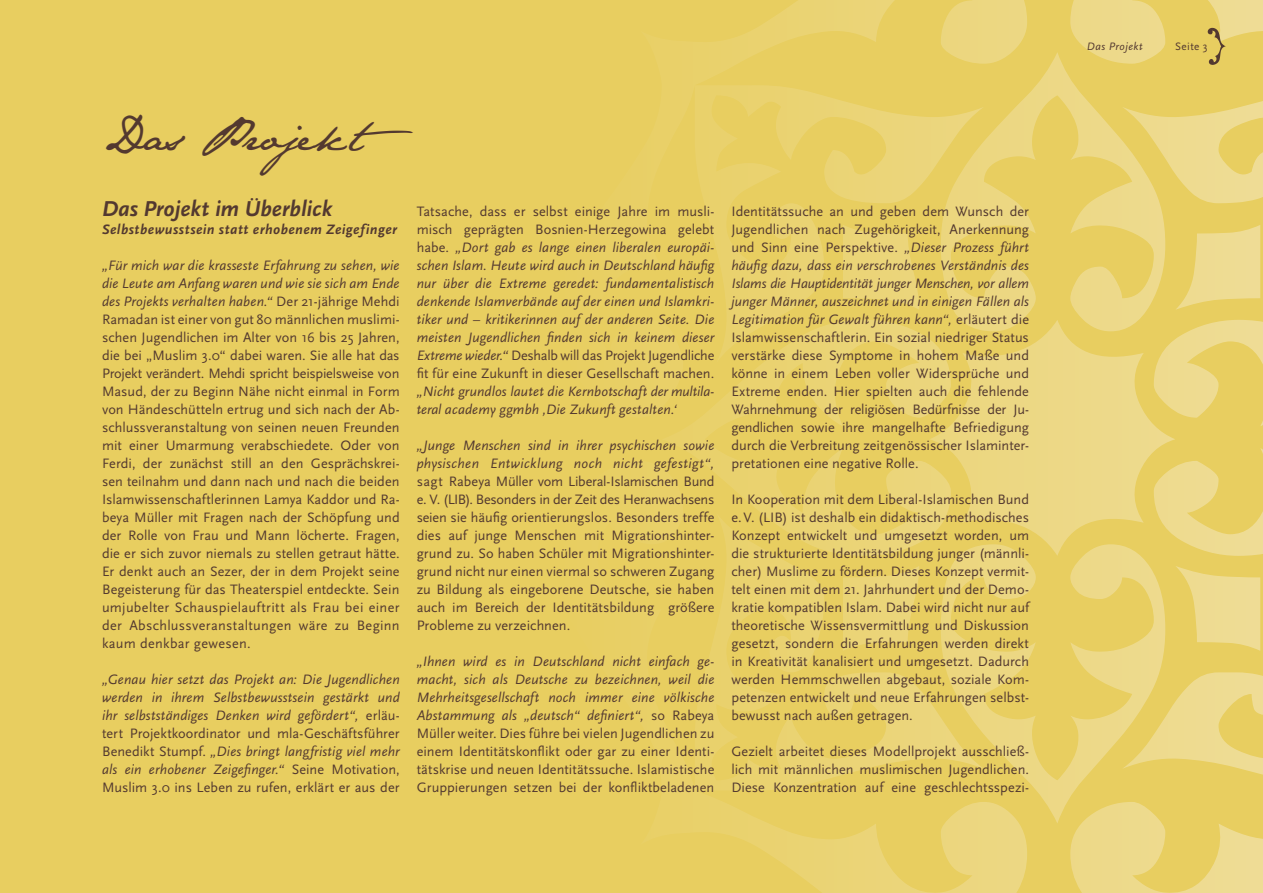
<style>
.page{position:relative;width:1263px;height:893px;background:#e8ce60}
.page>*{position:absolute;margin:0;border:0;box-sizing:border-box;transform-origin:0 0}
.t1{font:40.5px "Jane Austen";letter-spacing:.025em;color:#533930}
.t2{font:italic 700 22.5px "Scala Sans";letter-spacing:-.005em;color:#533930}
.t3{font:14.25px/18px "Scala Sans";letter-spacing:.005em;color:#533930;text-align:justify}
.t4{font:italic 14.25px/18px "Scala Sans";letter-spacing:.01em;color:#533930;text-align:justify}
.t5{font:italic 700 14.25px "Scala Sans";letter-spacing:.035em;color:#533930}
.t6{font:italic 11.25px "Scala Sans";letter-spacing:.045em;color:#533930}
.t7{font:11.25px "Scala Sans";letter-spacing:.035em;color:#533930}
.s1{font-style:italic}
.s2{font-style:normal}
</style>
<div class="page">
<svg style="left:693px;top:0;width:570px;height:893px"></svg>
<svg style="left:1208px;top:28px;width:18px;height:37px"></svg>
<h1 class="t1" style="left:102px;top:112px;width:312px">Das Projekt</h1>
<h2 class="t2" style="left:102px;top:197px;width:232px">Das Projekt im Überblick</h2>
<p class="t5" style="left:102px;top:222px;width:297px">Selbstbewusstsein statt erhobenem Zeigefinger</p>
<p class="t3" style="left:102px;top:257px;width:299px"><span class="s1">„Für mich war die krasseste Erfahrung zu sehen, wie die Leute am Anfang waren und wie sie sich am Ende des Projekts verhalten haben.“</span> Der 21-jährige Mehdi Ramadan ist einer von gut 80 männlichen muslimi&shy;schen Jugendlichen im Alter von 16 bis 25 Jahren, die bei „Muslim 3.0“ dabei waren. Sie alle hat das Projekt verändert. Mehdi spricht beispielsweise von Masud, der zu Beginn Nähe nicht einmal in Form von Händeschütteln ertrug und sich nach der Ab&shy;schlussveranstaltung von seinen neuen Freunden mit einer Umarmung verabschiedete. Oder von Ferdi, der zunächst still an den Gesprächskrei&shy;sen teilnahm und dann nach und nach die beiden Islamwissenschaftlerinnen Lamya Kaddor und Ra&shy;beya Müller mit Fragen nach der Schöpfung und der Rolle von Frau und Mann löcherte. Fragen, die er sich zuvor niemals zu stellen getraut hätte.<br>Er denkt auch an Sezer, der in dem Projekt seine Begeisterung für das Theaterspiel entdeckte. Sein umjubelter Schauspielauftritt als Frau bei einer der Abschlussveranstaltungen wäre zu Beginn kaum denkbar gewesen.</p>
<p class="t4" style="left:102px;top:671px;width:299px">„Genau hier setzt das Projekt an: Die Jugendlichen werden in ihrem Selbstbewusstsein gestärkt und ihr selbstständiges Denken wird gefördert“, <span class="s2">erläu&shy;tert Projektkoordinator und mla-Geschäftsführer Benedikt Stumpf.</span> „Dies bringt langfristig viel mehr als ein erhobener Zeigefinger.“ <span class="s2">Seine Motivation, Muslim 3.0 ins Leben zu rufen, erklärt er aus der</span></p>
<p class="t4" style="left:417px;top:203px;width:299px"><span class="s2">Tatsache, dass er selbst einige Jahre im musli&shy;misch geprägten Bosnien-Herzegowina gelebt habe.</span> „Dort gab es lange einen liberalen europäi&shy;schen Islam. Heute wird auch in Deutschland häufig nur über die Extreme geredet: fundamentalistisch denkende Islamverbände auf der einen und Islamkri&shy;tiker und – kritikerinnen auf der anderen Seite. Die meisten Jugendlichen finden sich in keinem dieser Extreme wieder.“ <span class="s2">Deshalb will das Projekt Jugendliche fit für eine Zukunft in dieser Gesellschaft machen.</span></p>
<p class="t4" style="left:417px;top:383px;width:299px">„Nicht grundlos lautet die Kernbotschaft der multila&shy;teral academy ggmbh ‚Die Zukunft gestalten.‘</p>
<p class="t4" style="left:417px;top:437px;width:299px">„Junge Menschen sind in ihrer psychischen sowie physischen Entwicklung noch nicht gefestigt“,</p>
<p class="t3" style="left:417px;top:473px;width:299px">sagt Rabeya Müller vom Liberal-Islamischen Bund e. V. (LIB). Besonders in der Zeit des Heranwachsens seien sie häufig orientierungslos. Besonders treffe dies auf junge Menschen mit Migrationshinter&shy;grund zu. So haben Schüler mit Migrationshinter&shy;grund nicht nur einen viermal so schweren Zugang zu Bildung als eingeborene Deutsche, sie haben auch im Bereich der Identitätsbildung größere Probleme zu verzeichnen.</p>
<p class="t3" style="left:417px;top:653px;width:299px"><span class="s1">„Ihnen wird es in Deutschland nicht einfach ge&shy;macht, sich als Deutsche zu bezeichnen, weil die Mehrheitsgesellschaft noch immer eine völkische Abstammung als „deutsch“ definiert“,</span> so Rabeya Müller weiter. Dies führe bei vielen Jugendlichen zu einem Identitätskonflikt oder gar zu einer Identi&shy;tätskrise und neuen Identitätssuche. Islamistische Gruppierungen setzen bei der konfliktbeladenen</p>
<p class="t3" style="left:731px;top:203px;width:299px">Identitätssuche an und geben dem Wunsch der Jugendlichen nach Zugehörigkeit, Anerkennung und Sinn eine Perspektive. <span class="s1">„Dieser Prozess führt häufig dazu, dass ein verschrobenes Verständnis des Islams die Hauptidentität junger Menschen, vor allem junger Männer, auszeichnet und in einigen Fällen als Legitimation für Gewalt führen kann“,</span> erläutert die Islamwissenschaftlerin. Ein sozial niedriger Status verstärke diese Symptome in hohem Maße und könne in einem Leben voller Widersprüche und Extreme enden. Hier spielten auch die fehlende Wahrnehmung der religiösen Bedürfnisse der Ju&shy;gendlichen sowie ihre mangelhafte Befriedigung durch die Verbreitung zeitgenössischer Islaminter&shy;pretationen eine negative Rolle.</p>
<p class="t3" style="left:731px;top:490px;width:299px">In Kooperation mit dem Liberal-Islamischen Bund e.V. (LIB) ist deshalb ein didaktisch-methodisches Konzept entwickelt und umgesetzt worden, um die strukturierte Identitätsbildung junger (männli&shy;cher) Muslime zu fördern. Dieses Konzept vermit&shy;telt einen mit dem 21. Jahrhundert und der Demo&shy;kratie kompatiblen Islam. Dabei wird nicht nur auf theoretische Wissensvermittlung und Diskussion gesetzt, sondern die Erfahrungen werden direkt in Kreativität kanalisiert und umgesetzt. Dadurch werden Hemmschwellen abgebaut, soziale Kom&shy;petenzen entwickelt und neue Erfahrungen selbst&shy;bewusst nach außen getragen.</p>
<p class="t3" style="left:731px;top:742px;width:299px">Gezielt arbeitet dieses Modellprojekt ausschließ&shy;lich mit männlichen muslimischen Jugendlichen.<br>Diese Konzentration auf eine geschlechtsspezi-</p>
<p class="t6" style="left:1087px;top:40px;width:57px">Das Projekt</p>
<p class="t7" style="left:1175px;top:40px;width:34px">Seite 3</p>
</div>
